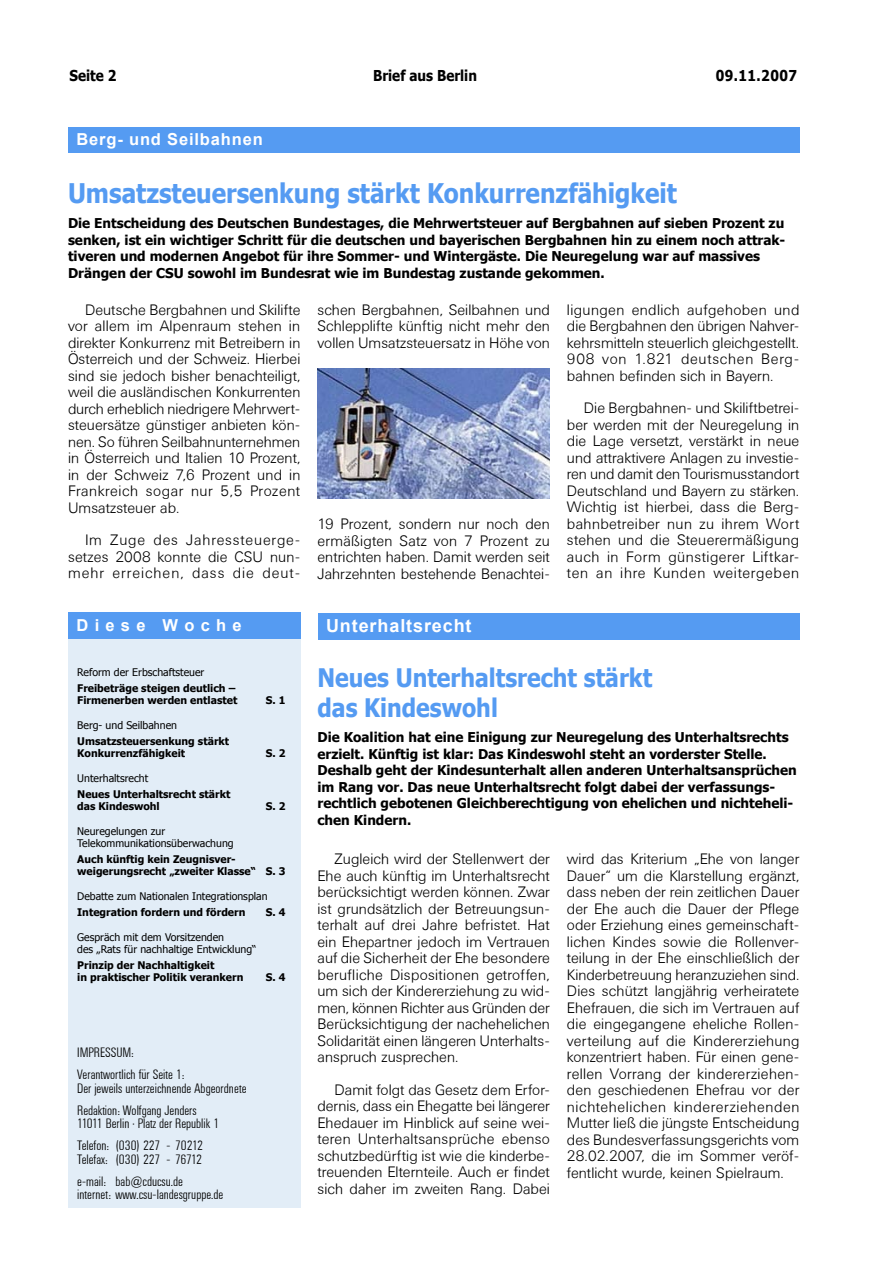
<style>
.page{position:relative;width:893px;height:1263px;background:#fff}
.page>*{position:absolute;margin:0;border:0;box-sizing:border-box;transform-origin:0 0}
.t1{font:700 27px "Tahoma";color:#559bf2;scale:.9 1}
.t2{font:700 25.5px/30px "Tahoma";color:#559bf2;scale:.9 1}
.t3{font:700 18px "Arial";letter-spacing:.05em;color:#fff}
.t4{font:700 16.5px "Arial";letter-spacing:.05em;color:#fff}
.t5{font:300 15px/16.5px "Univers BSK";color:#000;text-align:justify}
.t6{font:700 15px "Tahoma";color:#000;scale:.9 1}
.t7{font:700 13.5px/16.5px "Tahoma";color:#000}
.t8{font:300 13.5px/22px "Univers Condensed BSK";color:#000}
.t9{font:700 10.5px/12px "Tahoma";color:#000}
.t10{font:10.5px/12px "Tahoma";color:#000}
</style>
<div class="page">
<div style="left:317px;top:613px;width:482px;height:26px;background:#559bf2"></div>
<div style="left:68px;top:127px;width:731px;height:26px;background:#559bf2"></div>
<div style="left:68px;top:617px;width:232px;height:590px;background:#e2edf7"></div>
<div style="left:68px;top:613px;width:232px;height:26px;background:#559bf2"></div>
<img style="left:317px;top:368px;width:233px;height:130px">
<p class="t6" style="left:70px;top:65px;width:40px">Seite</p>
<p class="t6" style="left:373px;top:65px;width:117px">Brief aus Berlin</p>
<p class="t6" style="left:716px;top:65px;width:92px">09.11.2007</p>
<p class="t4" style="left:77px;top:128px;width:188px">Berg- und Seilbahnen</p>
<h1 class="t1" style="left:68px;top:174px;width:678px">Umsatzsteuersenkung stärkt Konkurrenzfähigkeit</h1>
<p class="t7" style="left:68px;top:214px;width:719px">Die Entscheidung des Deutschen Bundestages, die Mehrwertsteuer auf Bergbahnen auf sieben Prozent zu senken, ist ein wichtiger Schritt für die deutschen und bayerischen Bergbahnen hin zu einem noch attrak&shy;tiveren und modernen Angebot für ihre Sommer- und Wintergäste. Die Neuregelung war auf massives Drängen der CSU sowohl im Bundesrat wie im Bundestag zustande gekommen.</p>
<p class="t5" style="left:68px;top:302px;width:234px;text-indent:17px">Deutsche Bergbahnen und Skilifte vor allem im Alpenraum stehen in direkter Konkurrenz mit Betreibern in Österreich und der Schweiz. Hierbei sind sie jedoch bisher benachteiligt, weil die ausländischen Konkurrenten durch erheblich niedrigere Mehrwert&shy;steuersätze günstiger anbieten kön&shy;nen. So führen Seilbahnunternehmen in Österreich und Italien 10 Prozent, in der Schweiz 7,6 Prozent und in Frankreich sogar nur 5,5 Prozent Umsatzsteuer ab.</p>
<p class="t5" style="left:68px;top:532px;width:234px;text-indent:17px">Im Zuge des Jahressteuerge&shy;setzes 2008 konnte die CSU nun&shy;mehr erreichen, dass die deut-</p>
<p class="t4" style="left:77px;top:614px;width:167px">D i e s e W o c h e</p>
<p class="t10" style="left:77px;top:665px;width:129px">Reform der Erbschaftsteuer</p>
<p class="t9" style="left:77px;top:682px;width:162px">Freibeträge steigen deutlich –<br>Firmenerben werden entlastet</p>
<p class="t10" style="left:77px;top:718px;width:101px">Berg- und Seilbahnen</p>
<p class="t9" style="left:77px;top:735px;width:154px">Umsatzsteuersenkung stärkt<br>Konkurrenzfähigkeit</p>
<p class="t10" style="left:77px;top:771px;width:73px">Unterhaltsrecht</p>
<p class="t9" style="left:77px;top:788px;width:155px">Neues Unterhaltsrecht stärkt das Kindeswohl</p>
<p class="t9" style="left:266px;top:694px;width:21px">S. 1</p>
<p class="t9" style="left:266px;top:747px;width:20px">S. 2</p>
<p class="t9" style="left:266px;top:800px;width:20px">S. 2</p>
<p class="t10" style="left:77px;top:824px;width:158px">Neuregelungen zur<br>Telekommunikationsüberwachung</p>
<p class="t9" style="left:77px;top:853px;width:210px">Auch künftig kein Zeugnisver&shy;weigerungsrecht „zweiter Klasse“ S. 3</p>
<p class="t10" style="left:77px;top:889px;width:192px">Debatte zum Nationalen Integrationsplan</p>
<p class="t9" style="left:77px;top:906px;width:170px">Integration fordern und fördern</p>
<p class="t9" style="left:266px;top:906px;width:21px">S. 4</p>
<p class="t10" style="left:77px;top:930px;width:181px">Gespräch mit dem Vorsitzenden<br>des „Rats für nachhaltige Entwicklung“</p>
<p class="t9" style="left:77px;top:959px;width:168px">Prinzip der Nachhaltigkeit<br>in praktischer Politik verankern</p>
<p class="t9" style="left:266px;top:971px;width:21px">S. 4</p>
<p class="t8" style="left:77px;top:1042px;width:109px">IMPRESSUM:<br>Verantwortlich für Seite 1:</p>
<p class="t8" style="left:77px;top:1077px;width:171px">Der jeweils unterzeichnende Abgeordnete<br>Redaktion: Wolfgang Jenders</p>
<p class="t8" style="left:77px;top:1113px;width:144px">11011 Berlin · Platz der Republik 1<br>Telefon: (030) 227 - 70212</p>
<p class="t8" style="left:77px;top:1148px;width:126px">Telefax: (030) 227 - 76712 e-mail: bab@cducsu.de</p>
<p class="t8" style="left:77px;top:1184px;width:148px">internet: www.csu-landesgruppe.de</p>
<p class="t5" style="left:317px;top:302px;width:234px">schen Bergbahnen, Seilbahnen und Schlepplifte künftig nicht mehr den vollen Umsatzsteuersatz in Höhe von</p>
<p class="t5" style="left:317px;top:516px;width:234px">19 Prozent, sondern nur noch den ermäßigten Satz von 7 Prozent zu entrichten haben. Damit werden seit Jahrzehnten bestehende Benachtei-</p>
<p class="t3" style="left:326px;top:614px;width:147px">Unterhaltsrecht</p>
<p class="t5" style="left:567px;top:302px;width:234px">ligungen endlich aufgehoben und die Bergbahnen den übrigen Nahver&shy;kehrsmitteln steuerlich gleichgestellt.<br>908 von 1.821 deutschen Berg&shy;bahnen befinden sich in Bayern.</p>
<p class="t5" style="left:567px;top:400px;width:234px;text-indent:17px">Die Bergbahnen- und Skiliftbetrei&shy;ber werden mit der Neuregelung in die Lage versetzt, verstärkt in neue und attraktivere Anlagen zu investie&shy;ren und damit den Tourismusstandort Deutschland und Bayern zu stärken.<br>Wichtig ist hierbei, dass die Berg&shy;bahnbetreiber nun zu ihrem Wort stehen und die Steuerermäßigung auch in Form günstigerer Liftkar&shy;ten an ihre Kunden weitergeben</p>
<h2 class="t2" style="left:317px;top:661px;width:374px">Neues Unterhaltsrecht stärkt das Kindeswohl</h2>
<p class="t7" style="left:317px;top:728px;width:481px">Die Koalition hat eine Einigung zur Neuregelung des Unterhaltsrechts erzielt. Künftig ist klar: Das Kindeswohl steht an vorderster Stelle.<br>Deshalb geht der Kindesunterhalt allen anderen Unterhaltsansprüchen im Rang vor. Das neue Unterhaltsrecht folgt dabei der verfassungs&shy;rechtlich gebotenen Gleichberechtigung von ehelichen und nichteheli&shy;chen Kindern.</p>
<p class="t5" style="left:317px;top:851px;width:234px;text-indent:17px">Zugleich wird der Stellenwert der Ehe auch künftig im Unterhaltsrecht berücksichtigt werden können. Zwar ist grundsätzlich der Betreuungsun&shy;terhalt auf drei Jahre befristet. Hat ein Ehepartner jedoch im Vertrauen auf die Sicherheit der Ehe besondere berufliche Dispositionen getroffen, um sich der Kindererziehung zu wid&shy;men, können Richter aus Gründen der Berücksichtigung der nachehelichen Solidarität einen längeren Unterhalts&shy;anspruch zusprechen.</p>
<p class="t5" style="left:317px;top:1082px;width:234px;text-indent:17px">Damit folgt das Gesetz dem Erfor&shy;dernis, dass ein Ehegatte bei längerer Ehedauer im Hinblick auf seine wei&shy;teren Unterhaltsansprüche ebenso schutzbedürftig ist wie die kinderbe&shy;treuenden Elternteile. Auch er findet sich daher im zweiten Rang. Dabei</p>
<p class="t5" style="left:567px;top:851px;width:234px">wird das Kriterium „Ehe von langer Dauer“ um die Klarstellung ergänzt, dass neben der rein zeitlichen Dauer der Ehe auch die Dauer der Pflege oder Erziehung eines gemeinschaft&shy;lichen Kindes sowie die Rollenver&shy;teilung in der Ehe einschließlich der Kinderbetreuung heranzuziehen sind.<br>Dies schützt langjährig verheiratete Ehefrauen, die sich im Vertrauen auf die eingegangene eheliche Rollen&shy;verteilung auf die Kindererziehung konzentriert haben. Für einen gene&shy;rellen Vorrang der kindererziehen&shy;den geschiedenen Ehefrau vor der nichtehelichen kindererziehenden Mutter ließ die jüngste Entscheidung des Bundesverfassungsgerichts vom 28.02.2007, die im Sommer veröf&shy;fentlicht wurde, keinen Spielraum.</p>
</div>
